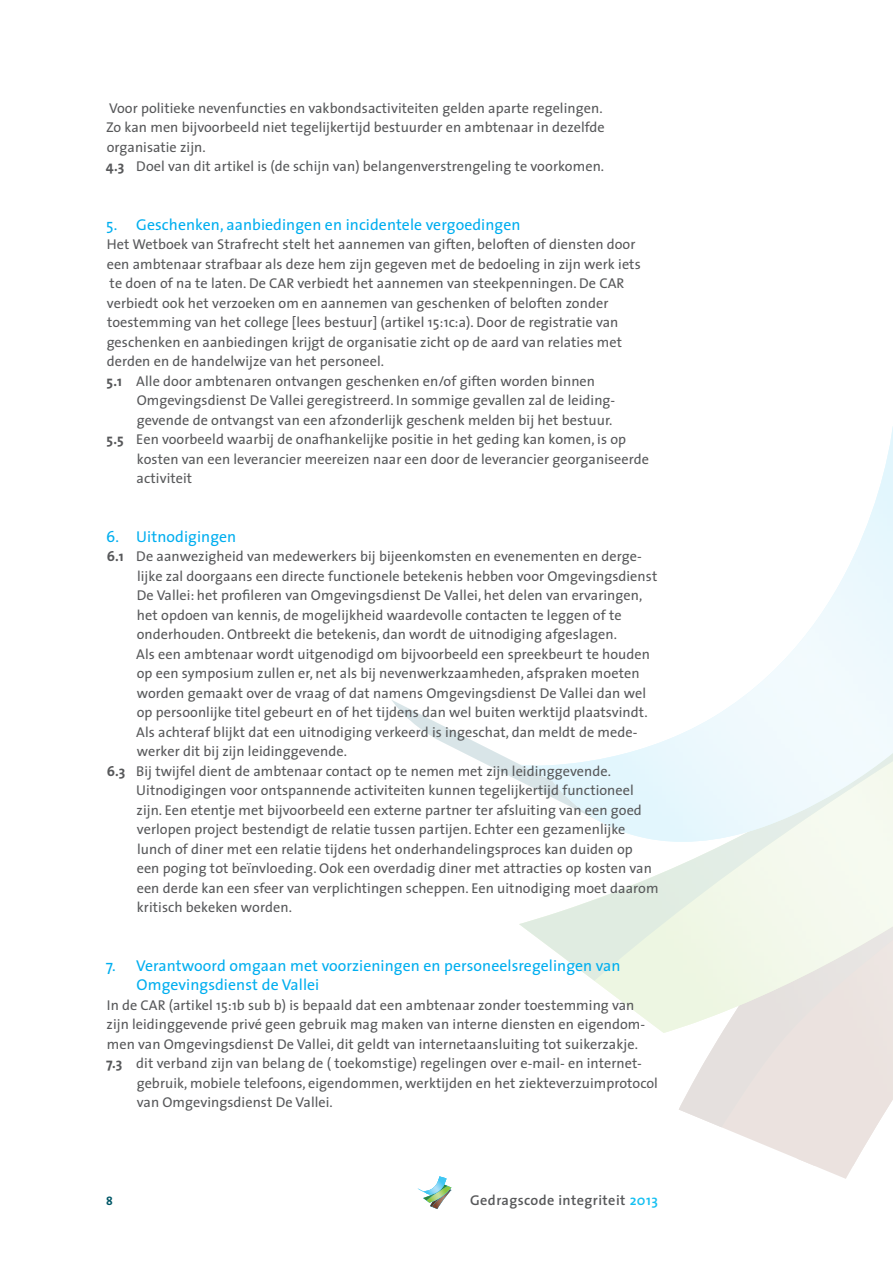
<style>
.page{position:relative;width:893px;height:1263px;background:#fff}
.page>*{position:absolute;margin:0;border:0;box-sizing:border-box;transform-origin:0 0}
.tussenkop_2{font:15.75px/19.5px "The Sans";letter-spacing:.005em;color:#00aeef}
.plat{font:14.25px/19.5px "The Sans";letter-spacing:.005em;color:#57585a}
.t1{font:600 14.25px "The Sans";letter-spacing:.03em;color:#57585a}
.t2{font:700 12px "The Sans";color:#005767}
.s1{font-weight:700}
.s2{color:#15c0f2}
</style>
<div class="page">
<svg style="left:721px;top:1127px;width:132px;height:52px"></svg>
<img style="left:797px;top:1127px;width:79px;height:39px">
<svg style="left:392px;top:700px;width:128px;height:81px"></svg>
<svg style="left:696px;top:842px;width:197px;height:16px;fill:#f5f9ef"></svg>
<svg style="left:418px;top:1178px;width:33px;height:31px"></svg>
<img style="left:423px;top:1176px;width:23px;height:18px">
<p class="plat" style="left:106px;top:97px;width:500px">Voor politieke nevenfuncties en vakbondsactiviteiten gelden aparte regelingen.<br>Zo kan men bijvoorbeeld niet tegelijkertijd bestuurder en ambtenaar in dezelfde organisatie zijn.</p>
<p class="plat" style="left:106px;top:156px;width:500px"><span class="s1">4.3</span> Doel van dit artikel is (de schijn van) belangenverstrengeling te voorkomen.</p>
<p class="tussenkop_2" style="left:106px;top:214px;width:416px">5. Geschenken, aanbiedingen en incidentele vergoedingen</p>
<p class="plat" style="left:107px;top:234px;width:535px">Het Wetboek van Strafrecht stelt het aannemen van giften, beloften of diensten door een ambtenaar strafbaar als deze hem zijn gegeven met de bedoeling in zijn werk iets te doen of na te laten. De CAR verbiedt het aannemen van steekpenningen. De CAR verbiedt ook het verzoeken om en aannemen van geschenken of beloften zonder toestemming van het college [lees bestuur] (artikel 15:1c:a). Door de registratie van geschenken en aanbiedingen krijgt de organisatie zicht op de aard van relaties met derden en de handelwijze van het personeel.</p>
<p class="plat" style="left:137px;top:370px;width:479px;text-indent:-30px"><span class="s1">5.1</span> Alle door ambtenaren ontvangen geschenken en/of giften worden binnen<br>Omgevingsdienst De Vallei geregistreerd. In sommige gevallen zal de leiding&shy;gevende de ontvangst van een afzonderlijk geschenk melden bij het bestuur.</p>
<p class="plat" style="left:137px;top:429px;width:514px;text-indent:-30px"><span class="s1">5.5</span> Een voorbeeld waarbij de onafhankelijke positie in het geding kan komen, is op kosten van een leverancier meereizen naar een door de leverancier georganiseerde activiteit</p>
<p class="tussenkop_2" style="left:106px;top:526px;width:132px">6. Uitnodigingen</p>
<p class="plat" style="left:136px;top:546px;width:523px;text-indent:-30px"><span class="s1">6.1</span> De aanwezigheid van medewerkers bij bijeenkomsten en evenementen en derge&shy;lijke zal doorgaans een directe functionele betekenis hebben voor Omgevingsdienst De Vallei: het profileren van Omgevingsdienst De Vallei, het delen van ervaringen, het opdoen van kennis, de mogelijkheid waardevolle contacten te leggen of te onderhouden. Ontbreekt die betekenis, dan wordt de uitnodiging afgeslagen.<br>Als een ambtenaar wordt uitgenodigd om bijvoorbeeld een spreekbeurt te houden op een symposium zullen er, net als bij nevenwerkzaamheden, afspraken moeten worden gemaakt over de vraag of dat namens Omgevingsdienst De Vallei dan wel op persoonlijke titel gebeurt en of het tijdens dan wel buiten werktijd plaatsvindt.<br>Als achteraf blijkt dat een uitnodiging verkeerd is ingeschat, dan meldt de mede&shy;werker dit bij zijn leidinggevende.</p>
<p class="plat" style="left:107px;top:760px;width:506px"><span class="s1">6.3</span> Bij twijfel dient de ambtenaar contact op te nemen met zijn leidinggevende.</p>
<p class="plat" style="left:136px;top:780px;width:524px">Uitnodigingen voor ontspannende activiteiten kunnen tegelijkertijd functioneel zijn. Een etentje met bijvoorbeeld een externe partner ter afsluiting van een goed verlopen project bestendigt de relatie tussen partijen. Echter een gezamenlijke lunch of diner met een relatie tijdens het onderhandelingsproces kan duiden op<br>een poging tot beïnvloeding. Ook een overdadig diner met attracties op kosten van een derde kan een sfeer van verplichtingen scheppen. Een uitnodiging moet daarom kritisch bekeken worden.</p>
<p class="tussenkop_2" style="left:137px;top:955px;width:485px;text-indent:-31px">7. Verantwoord omgaan met voorzieningen en personeelsregelingen van<br>Omgevingsdienst de Vallei</p>
<p class="plat" style="left:107px;top:994px;width:540px">In de CAR (artikel 15:1b sub b) is bepaald dat een ambtenaar zonder toestemming van zijn leidinggevende privé geen gebruik mag maken van interne diensten en eigendom&shy;men van Omgevingsdienst De Vallei, dit geldt van internetaansluiting tot suikerzakje.</p>
<p class="plat" style="left:137px;top:1053px;width:523px;text-indent:-30px"><span class="s1">7.3</span> dit verband zijn van belang de ( toekomstige) regelingen over e-mail- en internet&shy;gebruik, mobiele telefoons, eigendommen, werktijden en het ziekteverzuimprotocol van Omgevingsdienst De Vallei.</p>
<p class="t2" style="left:106px;top:1190px;width:8px">8</p>
<p class="t1" style="left:470px;top:1188px;width:189px">Gedragscode integriteit <span class="s2">2013</span></p>
</div>
